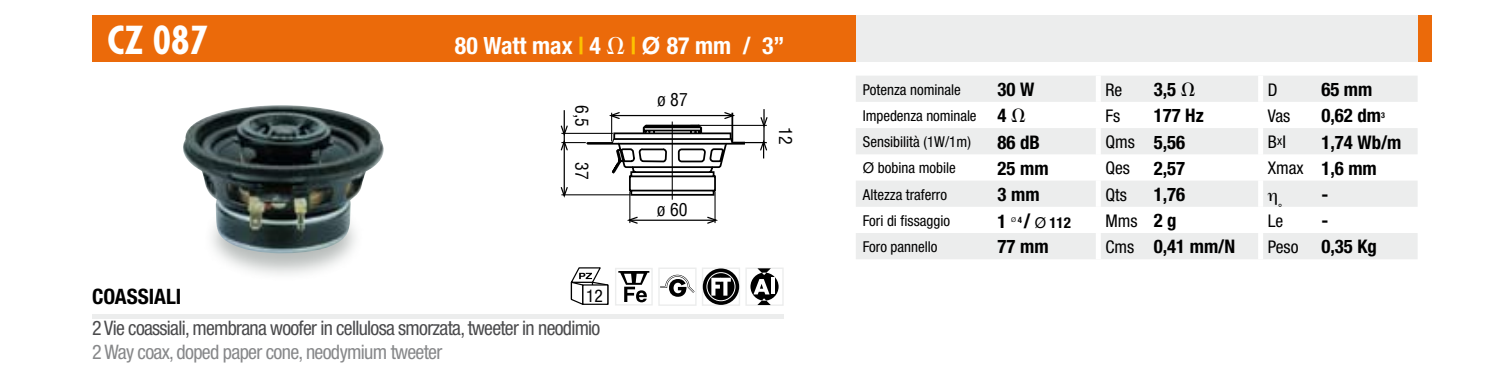
<style>
.page{position:relative;width:1489px;height:390px;background:#fff}
.page>*{position:absolute;margin:0;border:0;box-sizing:border-box;transform-origin:0 0}
.t1{font:700 condensed 37.5px "Futura";color:#fff}
.t2{font:700 condensed 23.75px "Helvetica Neue";color:#fff}
.t3{font:700 condensed 21.25px "Helvetica Neue";color:#000}
.t4{font:condensed 20px "Helvetica Neue";letter-spacing:-.035em;color:#4b4b4d}
.t5{font:condensed 20px "Helvetica Neue";letter-spacing:-.035em;color:#87888a}
.t6{font:700 condensed 18.75px "Helvetica Neue";color:#000}
.t7{font:condensed 17.5px "Helvetica Neue";color:#000}
.t8{font:condensed 17.5px "Helvetica";color:#000}
.t9{font:condensed 15px "Helvetica Neue";color:#000}
.t10{font:700 condensed 15px "Helvetica Neue";color:#000}
.t11{font:condensed 10.25px "Helvetica Neue";color:#000}
.t12{font:700 condensed 8px "Helvetica Neue";color:#000}
.t13{font:6.5px "Helvetica Neue";color:#000}
.s1{color:#fdc300}
.s2{font-family:"Universal Greekwith Math Pi";font-weight:400;font-stretch:normal}
.s3{font-stretch:normal}
.s4{font-weight:700;font-size:18.75px}
.s5{font-family:"Universal Greekwith Math Pi";font-stretch:normal;font-size:18.75px}
.s6{font-weight:400;font-size:17.5px}
.s7{font-weight:700;font-stretch:condensed;font-size:8.75px}
.s8{font-size:20px}
.s9{font-weight:400;font-stretch:normal}
</style>
<div class="page">
<div style="left:202px;top:193px;width:173px;height:101px;background:#6f7875;opacity:.5"></div>
<div style="left:855px;top:15px;width:563px;height:47px;background:#eceded"></div>
<div style="left:93px;top:15px;width:762px;height:47px;background:#eb6a0a"></div>
<svg style="left:856px;top:76px;width:561px;height:183px;fill:#eceded"></svg>
<div style="left:1095px;top:76px;width:5px;height:26px;background:#fff"></div>
<div style="left:1257px;top:76px;width:5px;height:26px;background:#fff"></div>
<div style="left:1095px;top:102px;width:5px;height:26px;background:#fff"></div>
<div style="left:1257px;top:102px;width:5px;height:26px;background:#fff"></div>
<div style="left:1095px;top:128px;width:5px;height:26px;background:#fff"></div>
<div style="left:1257px;top:128px;width:5px;height:26px;background:#fff"></div>
<div style="left:1095px;top:154px;width:5px;height:26px;background:#fff"></div>
<div style="left:1257px;top:154px;width:5px;height:26px;background:#fff"></div>
<div style="left:1095px;top:180px;width:5px;height:27px;background:#fff"></div>
<div style="left:1257px;top:180px;width:5px;height:27px;background:#fff"></div>
<div style="left:1095px;top:207px;width:5px;height:26px;background:#fff"></div>
<div style="left:1257px;top:207px;width:5px;height:26px;background:#fff"></div>
<div style="left:1095px;top:233px;width:5px;height:26px;background:#fff"></div>
<div style="left:1257px;top:233px;width:5px;height:26px;background:#fff"></div>
<div style="left:1418px;top:15px;width:13px;height:47px;background:#eb6a0a"></div>
<div style="left:92px;top:314px;width:691px;height:5px;background:#eceded"></div>
<div style="left:745px;top:267px;width:38px;height:39px;border:1px solid #eceded"></div>
<svg style="left:750px;top:272px;width:28px;height:29px"></svg>
<svg style="left:753px;top:268px;width:17px;height:37px"></svg>
<svg style="left:770px;top:277px;width:4px;height:17px"></svg>
<div style="left:701px;top:267px;width:39px;height:39px;border:1px solid #eceded"></div>
<svg style="left:702px;top:268px;width:37px;height:37px"></svg>
<div style="left:706px;top:272px;width:29px;height:29px;border:1px solid #fff;border-radius:50%"></div>
<svg style="left:711px;top:278px;width:19px;height:17px"></svg>
<div style="left:658px;top:267px;width:38px;height:39px;border:1px solid #eceded"></div>
<svg style="left:658px;top:274px;width:38px;height:23px"></svg>
<svg style="left:618px;top:271px;width:31px;height:31px"></svg>
<div style="left:615px;top:268px;width:37px;height:37px;border:1px solid #eceded"></div>
<svg style="left:608px;top:284px;width:1px;height:21px"></svg>
<svg style="left:571px;top:267px;width:37px;height:38px"></svg>
<img style="left:183px;top:105px;width:201px;height:151px">
<hr style="left:630px;top:219px;width:85px;height:2px;background:#000">
<svg style="left:627px;top:216px;width:11px;height:8px"></svg>
<svg style="left:706px;top:216px;width:12px;height:8px"></svg>
<hr style="left:629px;top:192px;width:1px;height:31px;background:#000">
<hr style="left:714px;top:192px;width:1px;height:31px;background:#000">
<svg style="left:560px;top:109px;width:208px;height:91px"></svg>
<svg style="left:1267px;top:192px;width:9px;height:12px"></svg>
<h1 class="t1" style="left:107px;top:15px;width:102px">CZ 087</h1>
<h2 class="t2" style="left:455px;top:31px;width:331px">80 Watt max <span class="s1">|</span> 4 <span class="s2">V</span> <span class="s1">|</span> <span class="s3">Ø</span> 87 mm / 3”</h2>
<p class="t8" style="left:593px;top:105px;width:23px;rotate:90deg">6,5</p>
<p class="t8" style="left:593px;top:162px;width:19px;rotate:90deg">37</p>
<h3 class="t3" style="left:92px;top:284px;width:91px">COASSIALI</h3>
<p class="t7" style="left:586px;top:286px;width:18px">12</p>
<h3 class="t4" style="left:92px;top:316px;width:510px">2 Vie coassiali, membrana woofer in cellulosa smorzata, tweeter in neodimio</h3>
<h3 class="t5" style="left:92px;top:340px;width:352px">2 Way coax, doped paper cone, neodymium tweeter</h3>
<p class="t8" style="left:657px;top:89px;width:32px">ø 87</p>
<p class="t8" style="left:657px;top:199px;width:32px">ø 60</p>
<p class="t8" style="left:796px;top:127px;width:19px;rotate:90deg">12</p>
<p class="t9" style="left:862px;top:81px;width:100px">Potenza nominale</p>
<p class="t6" style="left:997px;top:78px;width:38px">30 W</p>
<p class="t7" style="left:1105px;top:79px;width:18px">Re</p>
<p class="t6" style="left:1153px;top:78px;width:43px">3,5 <span class="s2">V</span></p>
<p class="t7" style="left:1267px;top:79px;width:11px">D</p>
<p class="t6" style="left:1321px;top:78px;width:52px">65 mm</p>
<p class="t9" style="left:862px;top:107px;width:164px">Impedenza nominale <span class="s4">4</span> <span class="s5">V</span></p>
<p class="t7" style="left:1105px;top:106px;width:16px">Fs</p>
<p class="t6" style="left:1153px;top:104px;width:51px">177 Hz</p>
<p class="t7" style="left:1267px;top:106px;width:24px">Vas</p>
<p class="t6" style="left:1321px;top:104px;width:61px">0,62 dm</p>
<p class="t12" style="left:1380px;top:110px;width:5px">3</p>
<p class="t9" style="left:862px;top:133px;width:109px">Sensibilità (1W/1m)</p>
<p class="t6" style="left:997px;top:130px;width:44px">86 dB</p>
<p class="t6" style="left:1105px;top:130px;width:81px"><span class="s6">Qms</span> 5,56</p>
<p class="t7" style="left:1267px;top:132px;width:20px">B<sup>x</sup>I</p>
<p class="t6" style="left:1321px;top:130px;width:82px">1,74 Wb/m</p>
<p class="t9" style="left:862px;top:159px;width:95px"><span class="s3">Ø</span> bobina mobile</p>
<p class="t6" style="left:997px;top:157px;width:52px">25 mm</p>
<p class="t7" style="left:1105px;top:158px;width:26px">Qes</p>
<p class="t6" style="left:1153px;top:157px;width:33px">2,57</p>
<p class="t6" style="left:1267px;top:157px;width:111px"><span class="s6">Xmax</span> 1,6 mm</p>
<p class="t9" style="left:862px;top:186px;width:86px">Altezza traferro</p>
<p class="t6" style="left:997px;top:183px;width:43px">3 mm</p>
<p class="t7" style="left:1105px;top:184px;width:23px">Qts</p>
<p class="t6" style="left:1153px;top:183px;width:33px">1,76</p>
<p class="t11" style="left:1278px;top:202px;width:6px">°</p>
<p class="t6" style="left:1321px;top:183px;width:8px">-</p>
<p class="t9" style="left:862px;top:212px;width:89px">Fori di fissaggio</p>
<p class="t6" style="left:997px;top:210px;width:11px">1</p>
<p class="t13" style="left:1010px;top:215px;width:12px">Ø <span class="s7">4</span></p>
<p class="t10" style="left:1023px;top:213px;width:49px"><span class="s8">/</span> <span class="s9">Ø</span> 112</p>
<p class="t7" style="left:1105px;top:210px;width:73px">Mms <span class="s4">2 g</span></p>
<p class="t7" style="left:1267px;top:210px;width:17px">Le</p>
<p class="t6" style="left:1321px;top:209px;width:8px">-</p>
<p class="t9" style="left:862px;top:238px;width:76px">Foro pannello</p>
<p class="t6" style="left:997px;top:235px;width:52px">77 mm</p>
<p class="t6" style="left:1105px;top:235px;width:131px"><span class="s6">Cms</span> 0,41 mm/N</p>
<p class="t6" style="left:1267px;top:235px;width:111px"><span class="s6">Peso</span> 0,35 Kg</p>
</div>
